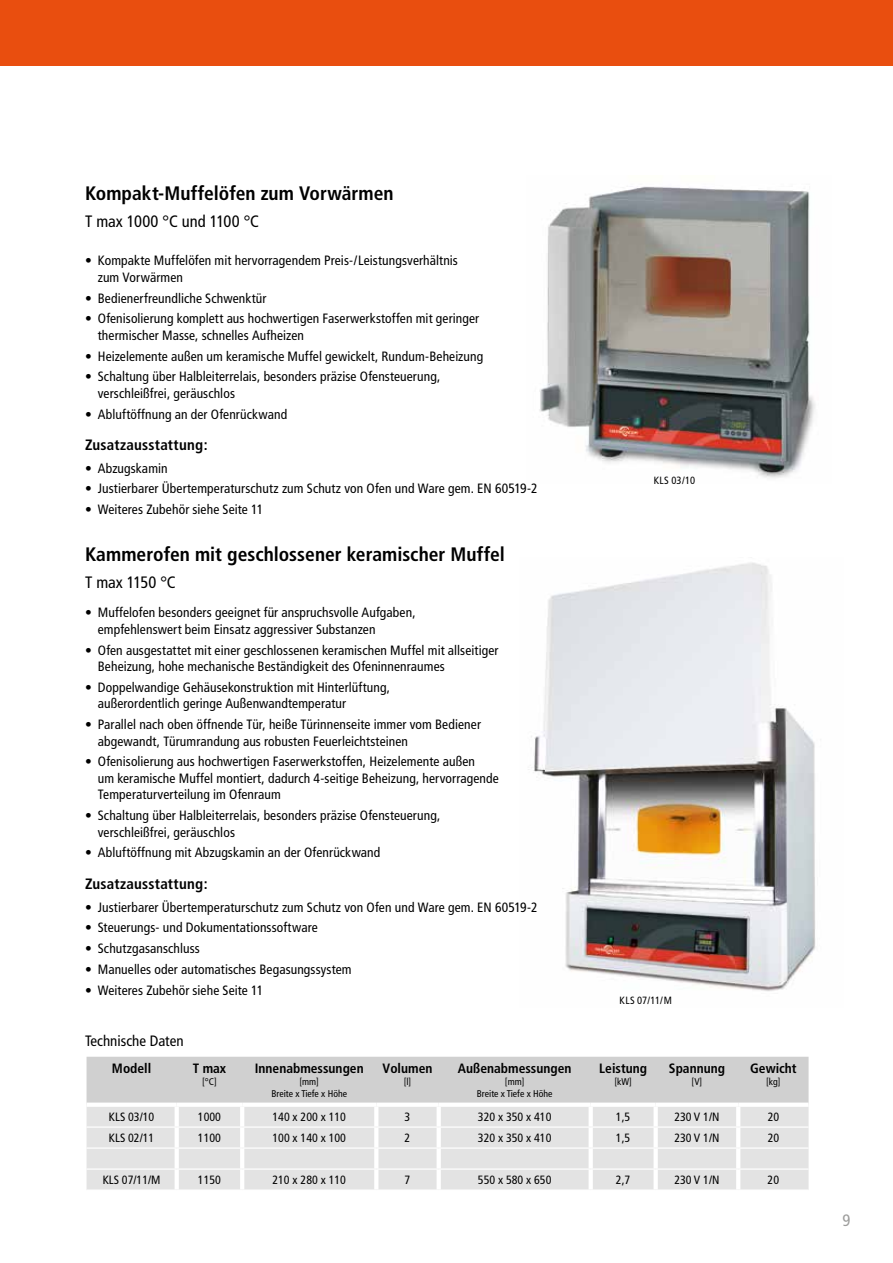
<style>
.page{position:relative;width:893px;height:1263px;background:#fff}
.page>*{position:absolute;margin:0;border:0;box-sizing:border-box;transform-origin:0 0}
.t1{font:700 condensed 19.5px "Frutiger";color:#000}
.t2{font:condensed 16.5px "Frutiger";color:#000}
.t3{font:condensed 16.5px "Frutiger";color:#9d9d9c}
.t4{font:700 condensed 15px "Frutiger";letter-spacing:.015em;color:#000}
.t5{font:condensed 15px "Frutiger";color:#000}
.t6{font:condensed 13.5px/16.5px "Frutiger";letter-spacing:.01em;color:#000}
.t7{font:700 condensed 13.5px "Frutiger";color:#000}
.t8{font:condensed 12px "Frutiger";color:#000}
.t9{font:condensed 10.5px "Frutiger";letter-spacing:.02em;color:#000}
.t10{font:condensed 9.75px/12px "Frutiger";color:#000;text-align:center}
</style>
<div class="page">
<div style="left:0;top:0;width:893px;height:66px;background:#e94e0f"></div>
<img style="left:528px;top:562px;width:288px;height:429px">
<img style="left:539px;top:186px;width:276px;height:292px">
<div style="left:87px;top:1057px;width:721px;height:45px;background:#d0d0d0"></div>
<div style="left:87px;top:1107px;width:721px;height:82px;background:#e3e3e3"></div>
<hr style="left:175px;top:1107px;width:4px;height:19px;background:#fff">
<hr style="left:240px;top:1107px;width:4px;height:19px;background:#fff">
<hr style="left:374px;top:1107px;width:4px;height:19px;background:#fff">
<hr style="left:437px;top:1107px;width:4px;height:19px;background:#fff">
<hr style="left:589px;top:1107px;width:4px;height:19px;background:#fff">
<div style="left:653px;top:1107px;width:5px;height:19px;background:#fff"></div>
<hr style="left:736px;top:1107px;width:4px;height:19px;background:#fff">
<hr style="left:175px;top:1128px;width:4px;height:19px;background:#fff">
<hr style="left:240px;top:1128px;width:4px;height:19px;background:#fff">
<hr style="left:374px;top:1128px;width:4px;height:19px;background:#fff">
<hr style="left:437px;top:1128px;width:4px;height:19px;background:#fff">
<hr style="left:589px;top:1128px;width:4px;height:19px;background:#fff">
<div style="left:653px;top:1128px;width:5px;height:19px;background:#fff"></div>
<hr style="left:736px;top:1128px;width:4px;height:19px;background:#fff">
<hr style="left:175px;top:1149px;width:4px;height:19px;background:#fff">
<hr style="left:240px;top:1149px;width:4px;height:19px;background:#fff">
<hr style="left:374px;top:1149px;width:4px;height:19px;background:#fff">
<hr style="left:437px;top:1149px;width:4px;height:19px;background:#fff">
<hr style="left:589px;top:1149px;width:4px;height:19px;background:#fff">
<div style="left:653px;top:1149px;width:5px;height:19px;background:#fff"></div>
<hr style="left:736px;top:1149px;width:4px;height:19px;background:#fff">
<hr style="left:175px;top:1170px;width:4px;height:19px;background:#fff">
<hr style="left:240px;top:1170px;width:4px;height:19px;background:#fff">
<hr style="left:374px;top:1170px;width:4px;height:19px;background:#fff">
<hr style="left:437px;top:1170px;width:4px;height:19px;background:#fff">
<hr style="left:589px;top:1170px;width:4px;height:19px;background:#fff">
<div style="left:653px;top:1170px;width:5px;height:19px;background:#fff"></div>
<hr style="left:736px;top:1170px;width:4px;height:19px;background:#fff">
<hr style="left:87px;top:1126px;width:90px;height:2px;background:#fff">
<hr style="left:177px;top:1126px;width:65px;height:2px;background:#fff">
<hr style="left:242px;top:1126px;width:134px;height:2px;background:#fff">
<hr style="left:376px;top:1126px;width:63px;height:2px;background:#fff">
<hr style="left:439px;top:1126px;width:152px;height:2px;background:#fff">
<hr style="left:591px;top:1126px;width:65px;height:2px;background:#fff">
<hr style="left:656px;top:1126px;width:82px;height:2px;background:#fff">
<hr style="left:738px;top:1126px;width:71px;height:2px;background:#fff">
<hr style="left:87px;top:1147px;width:90px;height:2px;background:#fff">
<hr style="left:177px;top:1147px;width:65px;height:2px;background:#fff">
<hr style="left:242px;top:1147px;width:134px;height:2px;background:#fff">
<hr style="left:376px;top:1147px;width:63px;height:2px;background:#fff">
<hr style="left:439px;top:1147px;width:152px;height:2px;background:#fff">
<hr style="left:591px;top:1147px;width:65px;height:2px;background:#fff">
<hr style="left:656px;top:1147px;width:82px;height:2px;background:#fff">
<hr style="left:738px;top:1147px;width:71px;height:2px;background:#fff">
<hr style="left:87px;top:1168px;width:90px;height:2px;background:#fff">
<hr style="left:177px;top:1168px;width:65px;height:2px;background:#fff">
<hr style="left:242px;top:1168px;width:134px;height:2px;background:#fff">
<hr style="left:376px;top:1168px;width:63px;height:2px;background:#fff">
<hr style="left:439px;top:1168px;width:152px;height:2px;background:#fff">
<hr style="left:591px;top:1168px;width:65px;height:2px;background:#fff">
<hr style="left:656px;top:1168px;width:82px;height:2px;background:#fff">
<hr style="left:738px;top:1168px;width:71px;height:2px;background:#fff">
<h1 class="t1" style="left:85px;top:181px;width:310px">Kompakt-Muffelöfen zum Vorwärmen</h1>
<p class="t2" style="left:85px;top:211px;width:176px">T max 1000 °C und 1100 °C</p>
<p class="t6" style="left:98px;top:252px;width:362px;text-indent:-13px">• Kompakte Muffelöfen mit hervorragendem Preis-/Leistungsverhältnis zum Vorwärmen</p>
<p class="t6" style="left:85px;top:290px;width:183px">• Bedienerfreundliche Schwenktür</p>
<p class="t6" style="left:98px;top:310px;width:383px;text-indent:-13px">• Ofenisolierung komplett aus hochwertigen Faserwerkstoffen mit geringer thermischer Masse, schnelles Aufheizen</p>
<p class="t6" style="left:85px;top:348px;width:400px">• Heizelemente außen um keramische Muffel gewickelt, Rundum-Beheizung</p>
<p class="t6" style="left:98px;top:368px;width:344px;text-indent:-13px">• Schaltung über Halbleiterrelais, besonders präzise Ofensteuerung, verschleißfrei, geräuschlos</p>
<p class="t6" style="left:85px;top:406px;width:204px">• Abluftöffnung an der Ofenrückwand</p>
<p class="t4" style="left:85px;top:436px;width:124px">Zusatzausstattung:</p>
<p class="t6" style="left:85px;top:460px;width:84px">• Abzugskamin</p>
<p class="t6" style="left:85px;top:481px;width:454px">• Justierbarer Übertemperaturschutz zum Schutz von Ofen und Ware gem. EN 60519-2</p>
<p class="t6" style="left:85px;top:501px;width:180px">• Weiteres Zubehör siehe Seite 11</p>
<h1 class="t1" style="left:85px;top:543px;width:421px">Kammerofen mit geschlossener keramischer Muffel</h1>
<p class="t2" style="left:85px;top:573px;width:92px">T max 1150 °C</p>
<p class="t6" style="left:98px;top:604px;width:319px;text-indent:-13px">• Muffelofen besonders geeignet für anspruchsvolle Aufgaben, empfehlenswert beim Einsatz aggressiver Substanzen</p>
<p class="t6" style="left:98px;top:642px;width:402px;text-indent:-13px">• Ofen ausgestattet mit einer geschlossenen keramischen Muffel mit allseitiger<br>Beheizung, hohe mechanische Beständigkeit des Ofeninnenraumes</p>
<p class="t6" style="left:98px;top:679px;width:294px;text-indent:-13px">• Doppelwandige Gehäusekonstruktion mit Hinterlüftung, außerordentlich geringe Außenwandtemperatur</p>
<p class="t6" style="left:98px;top:716px;width:385px;text-indent:-13px">• Parallel nach oben öffnende Tür, heiße Türinnenseite immer vom Bediener abgewandt, Türumrandung aus robusten Feuerleichtsteinen</p>
<p class="t6" style="left:98px;top:753px;width:403px;text-indent:-13px">• Ofenisolierung aus hochwertigen Faserwerkstoffen, Heizelemente außen<br>um keramische Muffel montiert, dadurch 4-seitige Beheizung, hervorragende<br>Temperaturverteilung im Ofenraum</p>
<p class="t6" style="left:98px;top:807px;width:344px;text-indent:-13px">• Schaltung über Halbleiterrelais, besonders präzise Ofensteuerung, verschleißfrei, geräuschlos</p>
<p class="t6" style="left:85px;top:844px;width:297px">• Abluftöffnung mit Abzugskamin an der Ofenrückwand</p>
<p class="t4" style="left:85px;top:874px;width:124px">Zusatzausstattung:</p>
<p class="t6" style="left:85px;top:899px;width:454px">• Justierbarer Übertemperaturschutz zum Schutz von Ofen und Ware gem. EN 60519-2</p>
<p class="t6" style="left:85px;top:919px;width:234px">• Steuerungs- und Dokumentationssoftware</p>
<p class="t6" style="left:85px;top:940px;width:116px">• Schutzgasanschluss</p>
<p class="t6" style="left:85px;top:961px;width:268px">• Manuelles oder automatisches Begasungssystem</p>
<p class="t6" style="left:85px;top:982px;width:180px">• Weiteres Zubehör siehe Seite 11</p>
<p class="t5" style="left:85px;top:1032px;width:100px">Technische Daten</p>
<p class="t7" style="left:112px;top:1060px;width:41px">Modell</p>
<p class="t7" style="left:193px;top:1060px;width:35px">T max</p>
<p class="t10" style="left:202px;top:1075px;width:16px">[°C]</p>
<p class="t7" style="left:255px;top:1060px;width:110px">Innenabmessungen</p>
<p class="t10" style="left:271px;top:1075px;width:77px">[mm]<br>Breite x Tiefe x Höhe</p>
<p class="t7" style="left:383px;top:1060px;width:51px">Volumen</p>
<p class="t10" style="left:404px;top:1075px;width:9px">[l]</p>
<p class="t7" style="left:458px;top:1060px;width:115px">Außenabmessungen</p>
<p class="t10" style="left:477px;top:1075px;width:77px">[mm]<br>Breite x Tiefe x Höhe</p>
<p class="t9" style="left:654px;top:474px;width:43px">KLS 03/10</p>
<p class="t9" style="left:620px;top:994px;width:54px">KLS 07/11/M</p>
<p class="t7" style="left:599px;top:1060px;width:49px">Leistung</p>
<p class="t10" style="left:614px;top:1075px;width:19px">[kW]</p>
<p class="t7" style="left:669px;top:1060px;width:58px">Spannung</p>
<p class="t10" style="left:692px;top:1075px;width:12px">[V]</p>
<p class="t7" style="left:750px;top:1060px;width:48px">Gewicht</p>
<p class="t10" style="left:766px;top:1075px;width:16px">[kg]</p>
<p class="t8" style="left:109px;top:1110px;width:47px">KLS 03/10</p>
<p class="t8" style="left:198px;top:1110px;width:25px">1000</p>
<p class="t8" style="left:272px;top:1110px;width:75px">140 x 200 x 110</p>
<p class="t8" style="left:405px;top:1110px;width:7px">3</p>
<p class="t8" style="left:478px;top:1110px;width:75px">320 x 350 x 410</p>
<p class="t8" style="left:616px;top:1110px;width:16px">1,5</p>
<p class="t8" style="left:674px;top:1110px;width:47px">230 V 1/N</p>
<p class="t8" style="left:768px;top:1110px;width:13px">20</p>
<p class="t8" style="left:109px;top:1131px;width:47px">KLS 02/11</p>
<p class="t8" style="left:198px;top:1131px;width:25px">1100</p>
<p class="t8" style="left:272px;top:1131px;width:75px">100 x 140 x 100</p>
<p class="t8" style="left:405px;top:1131px;width:7px">2</p>
<p class="t8" style="left:478px;top:1131px;width:75px">320 x 350 x 410</p>
<p class="t8" style="left:616px;top:1131px;width:16px">1,5</p>
<p class="t8" style="left:674px;top:1131px;width:47px">230 V 1/N</p>
<p class="t8" style="left:768px;top:1131px;width:13px">20</p>
<p class="t8" style="left:103px;top:1173px;width:59px">KLS 07/11/M</p>
<p class="t8" style="left:198px;top:1173px;width:25px">1150</p>
<p class="t8" style="left:272px;top:1173px;width:75px">210 x 280 x 110</p>
<p class="t8" style="left:405px;top:1173px;width:7px">7</p>
<p class="t8" style="left:478px;top:1173px;width:75px">550 x 580 x 650</p>
<p class="t8" style="left:616px;top:1173px;width:16px">2,7</p>
<p class="t8" style="left:674px;top:1173px;width:47px">230 V 1/N</p>
<p class="t8" style="left:768px;top:1173px;width:13px">20</p>
<p class="t3" style="left:842px;top:1211px;width:9px">9</p>
</div>
